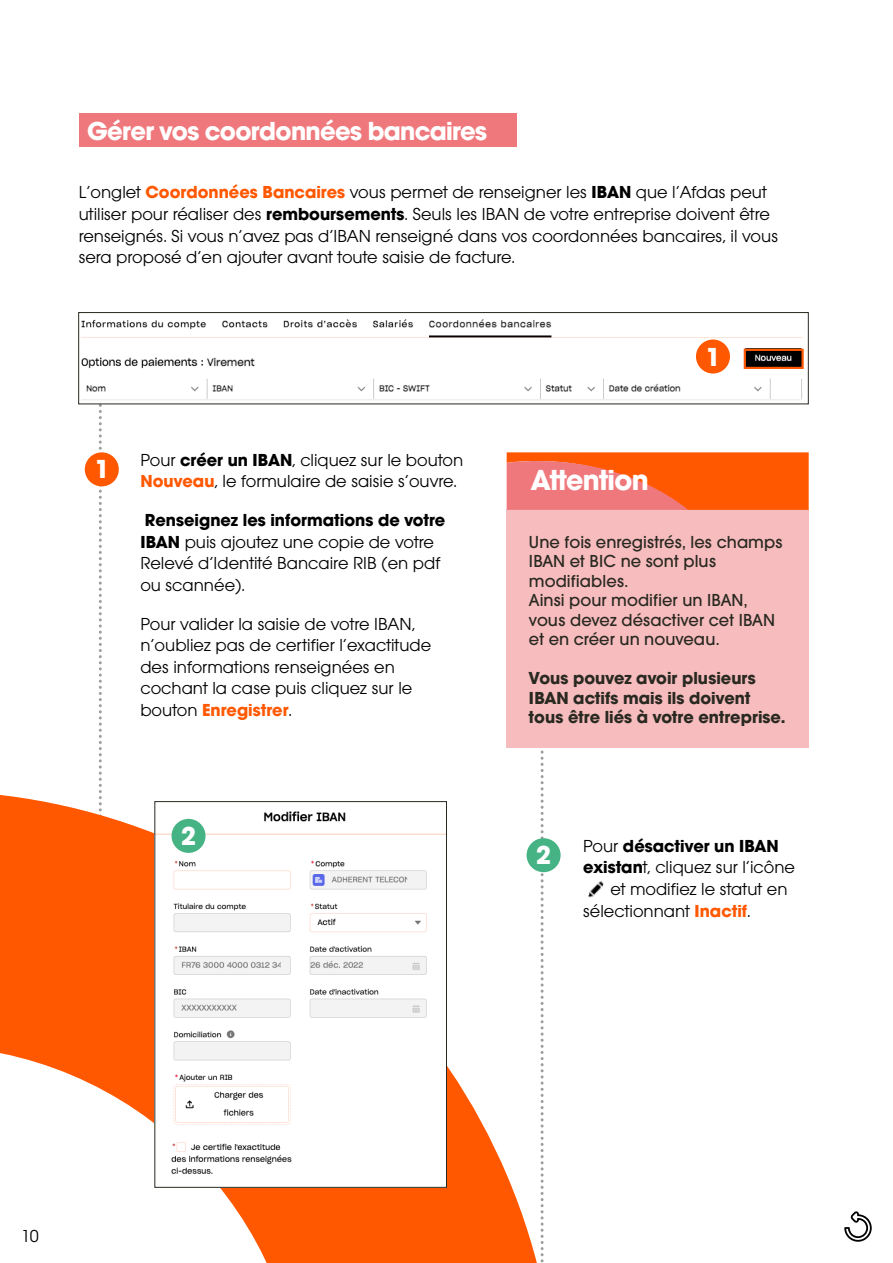
<style>
.page{position:relative;width:893px;height:1263px;background:#fff}
.page>*{position:absolute;margin:0;border:0;box-sizing:border-box;transform-origin:0 0}
.t1{font:700 30px "Avalon";letter-spacing:-.025em;color:#fff}
.t2{font:700 27px "Avalon";letter-spacing:-.025em;color:#fff}
.t3{font:18px/21.6px "Avalon";color:#000}
.t4{font:500 18px/19.5px "Avalon";color:#292921}
.t5{font:700 18px/19.5px "Avalon";color:#292921}
.t6{font:700 18px "Avalon";color:#000}
.s1{font-weight:700;color:#ff5800}
.s2{font-weight:700}
.s3{font-weight:400}
</style>
<div class="page">
<svg style="left:844px;top:1211px;width:28px;height:31px"></svg>
<svg style="left:541px;top:750px;width:3px;height:40px"></svg>
<svg style="left:99px;top:404px;width:3px;height:383px"></svg>
<svg style="left:0;top:790px;width:555px;height:473px"></svg>
<div style="left:79px;top:114px;width:438px;height:33px;background:#ef787c"></div>
<img style="left:81px;top:319px;width:723px;height:81px">
<div style="left:78px;top:312px;width:731px;height:92px;border:1px solid #292921"></div>
<div style="left:744px;top:349px;width:60px;height:20px;border:2px solid #ff5800"></div>
<div style="left:507px;top:510px;width:302px;height:238px;background:#f7bcbe"></div>
<svg style="left:507px;top:452px;width:302px;height:58px;background:#f86530"></svg>
<img style="left:588px;top:881px;width:16px;height:17px">
<img style="left:156px;top:803px;width:289px;height:383px">
<div style="left:154px;top:801px;width:293px;height:387px;border:1px solid #292921"></div>
<div style="left:85px;top:452px;width:34px;height:34px;background:#ff5800;border-radius:50%"></div>
<div style="left:527px;top:838px;width:34px;height:34px;background:#45b384;border-radius:50%"></div>
<div style="left:171px;top:819px;width:35px;height:34px;background:#45b384;border-radius:50%"></div>
<div style="left:696px;top:339px;width:34px;height:34px;background:#ff5800;border-radius:50%"></div>
<h2 class="t2" style="left:87px;top:115px;width:402px">Gérer vos coordonnées bancaires</h2>
<p class="t3" style="left:79px;top:182px;width:701px">L’onglet <span class="s1">Coordonnées Bancaires</span> vous permet de renseigner les <span class="s2">IBAN</span> que l’Afdas peut utiliser pour réaliser des <span class="s2">remboursements</span>. Seuls les IBAN de votre entreprise doivent être renseignés. Si vous n’avez pas d’IBAN renseigné dans vos coordonnées bancaires, il vous sera proposé d’en ajouter avant toute saisie de facture.</p>
<h2 class="t2" style="left:94px;top:453px;width:16px">1</h2>
<p class="t3" style="left:140px;top:449px;width:324px">Pour <span class="s2">créer un IBAN</span>, cliquez sur le bouton<br><span class="s1">Nouveau</span>, le formulaire de saisie s’ouvre.</p>
<p class="t3" style="left:140px;top:509px;width:306px"><span class="s2">Renseignez les informations de votre<br>IBAN</span> puis ajoutez une copie de votre<br>Relevé d’Identité Bancaire RIB (en pdf ou scannée).</p>
<p class="t3" style="left:140px;top:613px;width:292px">Pour valider la saisie de votre IBAN, n’oubliez pas de certifier l’exactitude des informations renseignées en cochant la case puis cliquez sur le bouton <span class="s1">Enregistrer</span>.</p>
<h2 class="t2" style="left:181px;top:819px;width:16px">2</h2>
<h1 class="t1" style="left:531px;top:462px;width:119px">Attention</h1>
<h2 class="t2" style="left:705px;top:340px;width:16px">1</h2>
<p class="t4" style="left:529px;top:532px;width:255px">Une fois enregistrés, les champs<br>IBAN et BIC ne sont plus modifiables.<br>Ainsi pour modifier un IBAN, vous devez désactiver cet IBAN et en créer un nouveau.</p>
<p class="t5" style="left:529px;top:668px;width:258px">Vous pouvez avoir plusieurs<br>IBAN actifs mais ils doivent tous être liés à votre entreprise.</p>
<h2 class="t2" style="left:536px;top:839px;width:16px">2</h2>
<p class="t6" style="left:583px;top:835px;width:197px"><span class="s3">Pour</span> désactiver un IBAN</p>
<p class="t3" style="left:583px;top:856px;width:213px"><span class="s2">existan</span>t, cliquez sur l’icône</p>
<p class="t3" style="left:610px;top:878px;width:179px">et modifiez le statut en</p>
<p class="t3" style="left:583px;top:900px;width:169px">sélectionnant <span class="s1">Inactif</span>.</p>
<p class="t3" style="left:21px;top:1225px;width:19px">10</p>
</div>
